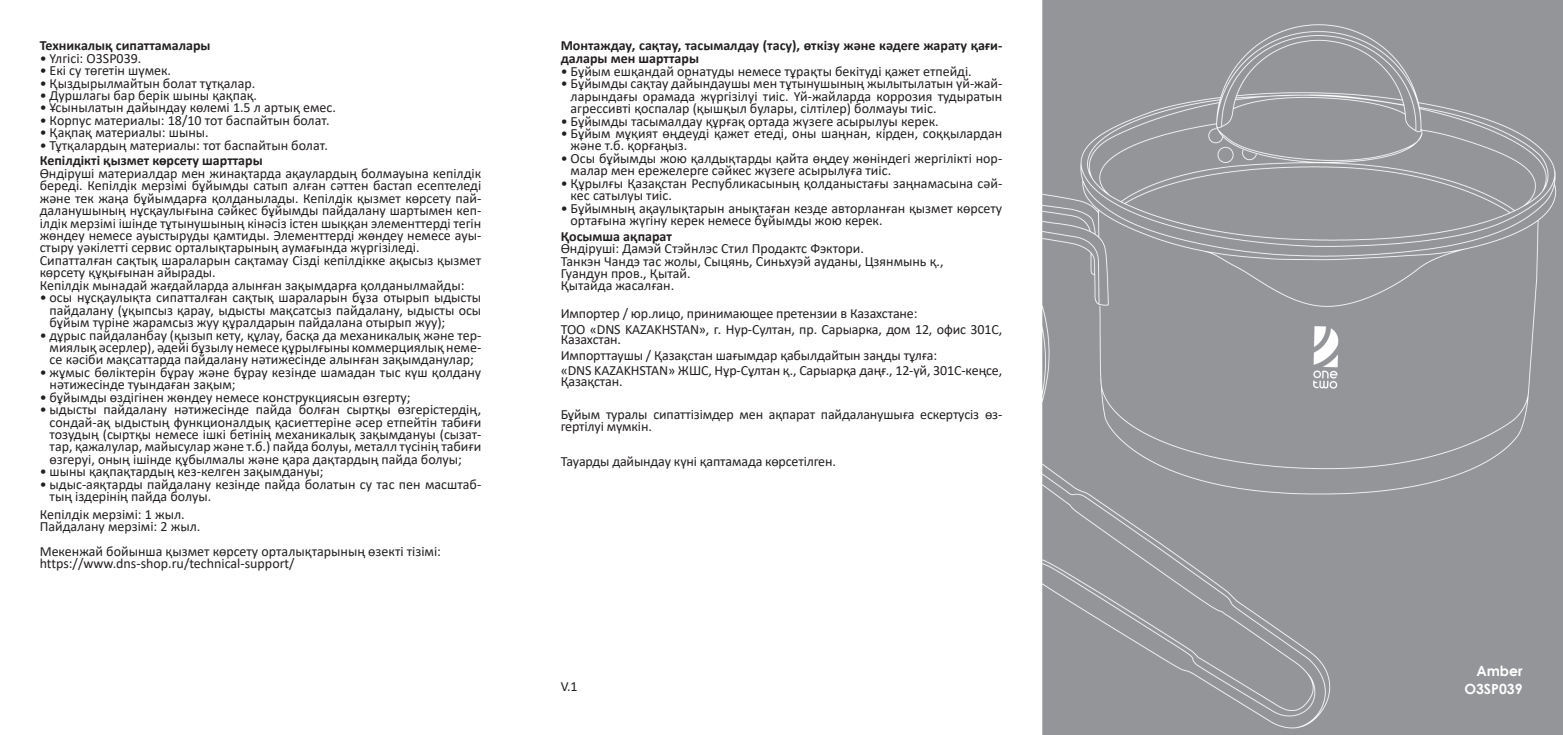
<style>
.page{position:relative;width:1563px;height:735px;background:#fff}
.page>*{position:absolute;margin:0;border:0;box-sizing:border-box;transform-origin:0 0}
.Стиль_абзаца_1{font:14px/12.4px "Calibri";color:#231f20}
.Стиль_абзаца_1-2{font:700 14px/13.1px "Calibri";color:#231f20}
.Стиль_абзаца_1__копи{font:700 14px "Calibri";color:#231f20}
.Название{font:700 14px "Century Gothic";color:#fff}
</style>
<div class="page">
<div style="left:1042px;top:0;width:521px;height:734px;background:#939598"></div>
<p class="Стиль_абзаца_1__копи" style="left:40px;top:36px;width:172px">Техникалық сипаттамалары</p>
<p class="Стиль_абзаца_1" style="left:40px;top:51px;width:103px">• Үлгісі: O3SP039.</p>
<p class="Стиль_абзаца_1" style="left:40px;top:64px;width:133px">• Екі су төгетін шүмек.</p>
<p class="Стиль_абзаца_1" style="left:40px;top:76px;width:217px">• Қыздырылмайтын болат тұтқалар.</p>
<p class="Стиль_абзаца_1" style="left:40px;top:89px;width:219px">• Дуршлагы бар берік шыны қақпақ.</p>
<p class="Стиль_абзаца_1" style="left:40px;top:101px;width:298px">• Ұсынылатын дайындау көлемі 1.5 л артық емес.</p>
<p class="Стиль_абзаца_1" style="left:40px;top:114px;width:292px">• Корпус материалы: 18/10 тот баспайтын болат.</p>
<p class="Стиль_абзаца_1" style="left:40px;top:126px;width:170px">• Қақпақ материалы: шыны.</p>
<p class="Стиль_абзаца_1" style="left:40px;top:138px;width:290px">• Тұтқалардың материалы: тот баспайтын болат.</p>
<p class="Стиль_абзаца_1__копи" style="left:40px;top:151px;width:224px">Кепілдікті қызмет көрсету шарттары</p>
<p class="Стиль_абзаца_1" style="left:40px;top:166px;width:443px;text-align:justify">Өндіруші материалдар мен жинақтарда ақаулардың болмауына кепілдік береді. Кепілдік мерзімі бұйымды сатып алған сәттен бастап есептеледі және тек жаңа бұйымдарға қолданылады. Кепілдік қызмет көрсету пай&shy;даланушының нұсқаулығына сәйкес бұйымды пайдалану шартымен кеп&shy;ілдік мерзімі ішінде тұтынушының кінәсіз істен шыққан элементтерді тегін жөндеу немесе ауыстыруды қамтиды. Элементтерді жөндеу немесе ауы&shy;стыру уәкілетті сервис орталықтарының аумағында жүргізіледі.</p>
<p class="Стиль_абзаца_1" style="left:40px;top:253px;width:443px">Сипатталған сақтық шараларын сақтамау Сізді кепілдікке ақысыз қызмет көрсету құқығынан айырады.</p>
<p class="Стиль_абзаца_1" style="left:40px;top:278px;width:426px">Кепілдік мынадай жағдайларда алынған зақымдарға қолданылмайды:</p>
<p class="Стиль_абзаца_1" style="left:50px;top:291px;width:433px;text-align:justify;text-indent:-10px">• осы нұсқаулықта сипатталған сақтық шараларын бұза отырып ыдысты пайдалану (ұқыпсыз қарау, ыдысты мақсатсыз пайдалану, ыдысты осы бұйым түріне жарамсыз жуу құралдарын пайдалана отырып жуу);</p>
<p class="Стиль_абзаца_1" style="left:50px;top:328px;width:433px;text-align:justify;text-indent:-10px">• дұрыс пайдаланбау (қызып кету, құлау, басқа да механикалық және тер&shy;миялық әсерлер), әдейі бұзылу немесе құрылғыны коммерциялық неме&shy;се кәсіби мақсаттарда пайдалану нәтижесінде алынған зақымданулар;</p>
<p class="Стиль_абзаца_1" style="left:50px;top:365px;width:433px;text-indent:-10px">• жұмыс бөліктерін бұрау және бұрау кезінде шамадан тыс күш қолдану нәтижесінде туындаған зақым;</p>
<p class="Стиль_абзаца_1" style="left:40px;top:390px;width:372px">• бұйымды өздігінен жөндеу немесе конструкциясын өзгерту;</p>
<p class="Стиль_абзаца_1" style="left:50px;top:402px;width:433px;text-align:justify;text-indent:-10px">• ыдысты пайдалану нәтижесінде пайда болған сыртқы өзгерістердің, сондай-ақ ыдыстың функционалдық қасиеттеріне әсер етпейтін табиғи тозудың (сыртқы немесе ішкі бетінің механикалық зақымдануы (сызат&shy;тар, қажалулар, майысулар және т.б.) пайда болуы, металл түсінің табиғи өзгеруі, оның ішінде құбылмалы және қара дақтардың пайда болуы;</p>
<p class="Стиль_абзаца_1" style="left:40px;top:465px;width:285px">• шыны қақпақтардың кез-келген зақымдануы;</p>
<p class="Стиль_абзаца_1" style="left:50px;top:477px;width:433px;text-indent:-10px">• ыдыс-аяқтарды пайдалану кезінде пайда болатын су тас пен масштаб&shy;тың іздерінің пайда болуы.</p>
<p class="Стиль_абзаца_1" style="left:40px;top:507px;width:147px">Кепілдік мерзімі: 1 жыл.</p>
<p class="Стиль_абзаца_1" style="left:40px;top:519px;width:162px">Пайдалану мерзімі: 2 жыл.</p>
<p class="Стиль_абзаца_1" style="left:40px;top:544px;width:403px">Мекенжай бойынша қызмет көрсету орталықтарының өзекті тізімі:</p>
<p class="Стиль_абзаца_1" style="left:40px;top:557px;width:256px">https://www.dns-shop.ru/technical-support/</p>
<p class="Стиль_абзаца_1-2" style="left:561px;top:39px;width:443px">Монтаждау, сақтау, тасымалдау (тасу), өткізу және кәдеге жарату қағи&shy;далары мен шарттары</p>
<p class="Стиль_абзаца_1" style="left:561px;top:65px;width:413px">• Бұйым ешқандай орнатуды немесе тұрақты бекітуді қажет етпейді.</p>
<p class="Стиль_абзаца_1" style="left:570px;top:77px;width:433px;text-align:justify;text-indent:-10px">• Бұйымды сақтау дайындаушы мен тұтынушының жылытылатын үй-жай&shy;ларындағы орамада жүргізілуі тиіс. Үй-жайларда коррозия тудыратын агрессивті қоспалар (қышқыл булары, сілтілер) болмауы тиіс.</p>
<p class="Стиль_абзаца_1" style="left:561px;top:114px;width:379px">• Бұйымды тасымалдау құрғақ ортада жүзеге асырылуы керек.</p>
<p class="Стиль_абзаца_1" style="left:570px;top:127px;width:433px;text-indent:-10px">• Бұйым мұқият өңдеуді қажет етеді, оны шаңнан, кірден, соққылардан және т.б. қорғаңыз.</p>
<p class="Стиль_абзаца_1" style="left:570px;top:152px;width:433px;text-indent:-10px">• Осы бұйымды жою қалдықтарды қайта өңдеу жөніндегі жергілікті нор&shy;малар мен ережелерге сәйкес жүзеге асырылуға тиіс.</p>
<p class="Стиль_абзаца_1" style="left:570px;top:176px;width:433px;text-indent:-10px">• Құрылғы Қазақстан Республикасының қолданыстағы заңнамасына сәй&shy;кес сатылуы тиіс.</p>
<p class="Стиль_абзаца_1" style="left:570px;top:201px;width:433px;text-indent:-10px">• Бұйымның ақаулықтарын анықтаған кезде авторланған қызмет көрсету ортағына жүгіну керек немесе бұйымды жою керек.</p>
<p class="Стиль_абзаца_1__копи" style="left:561px;top:226px;width:113px">Қосымша ақпарат</p>
<p class="Стиль_абзаца_1" style="left:561px;top:242px;width:305px">Өндіруші: Дамэй Стэйнлэс Стил Продактс Фэктори.</p>
<p class="Стиль_абзаца_1" style="left:561px;top:254px;width:384px">Танкэн Чандэ тас жолы, Сыцянь, Синьхуэй ауданы, Цзянмынь қ.,</p>
<p class="Стиль_абзаца_1" style="left:561px;top:267px;width:131px">Гуандун пров., Қытай.</p>
<p class="Стиль_абзаца_1" style="left:561px;top:279px;width:115px">Қытайда жасалған.</p>
<p class="Стиль_абзаца_1" style="left:561px;top:307px;width:358px">Импортер / юр.лицо, принимающее претензии в Казахстане:</p>
<p class="Стиль_абзаца_1" style="left:561px;top:323px;width:443px;line-height:10.5px">ТОО «DNS KAZAKHSTAN», г. Нур-Султан, пр. Сарыарка, дом 12, офис 301С,<br>Казахстан.</p>
<p class="Стиль_абзаца_1" style="left:561px;top:348px;width:378px">Импорттаушы / Қазақстан шағымдар қабылдайтын заңды тұлға:</p>
<p class="Стиль_абзаца_1" style="left:561px;top:365px;width:443px;line-height:10.5px">«DNS KAZAKHSTAN» ЖШС, Нұр-Сұлтан қ., Сарыарқа даңғ., 12-үй, 301С-кеңсе,<br>Қазақстан.</p>
<p class="Стиль_абзаца_1" style="left:561px;top:407px;width:443px">Бұйым туралы сипаттізімдер мен ақпарат пайдаланушыға ескертусіз өз&shy;гертілуі мүмкін.</p>
<p class="Стиль_абзаца_1" style="left:561px;top:454px;width:277px">Тауарды дайындау күні қаптамада көрсетілген.</p>
<p class="Стиль_абзаца_1" style="left:561px;top:679px;width:18px">V.1</p>
<p class="Название" style="left:1476px;top:660px;width:48px">Amber</p>
<p class="Название" style="left:1464px;top:678px;width:60px">O3SP039</p>
</div>
